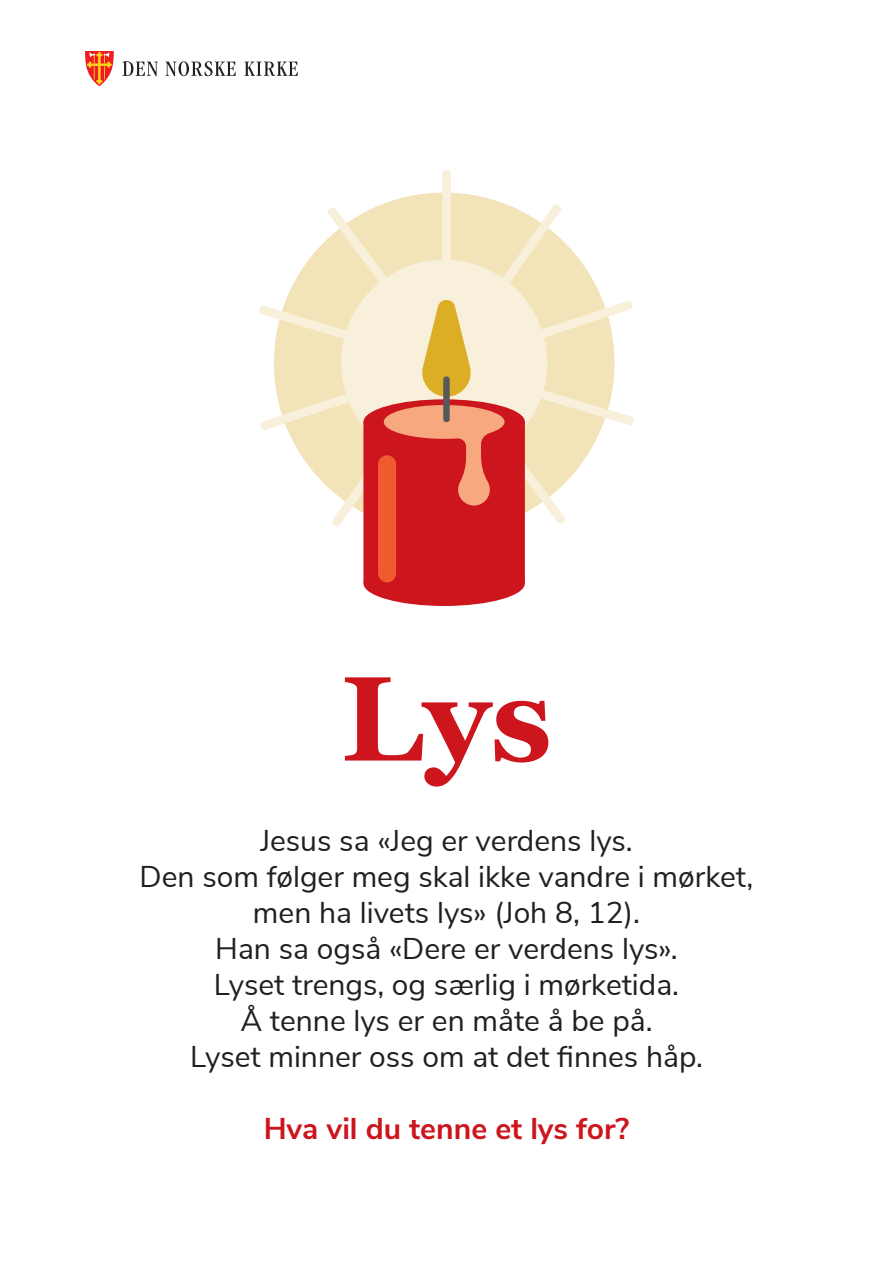
<style>
.page{position:relative;width:893px;height:1263px;background:#fff}
.page>*{position:absolute;margin:0;border:0;box-sizing:border-box;transform-origin:0 0}
.Tittel_stasjon{font:700 120px "Georgia";color:#cd151d}
.Brødtekst{font:30px "Nunito Sans";color:#231f20}
.Brødtekst-2{font:700 30px "Nunito Sans";color:#cd151d}
</style>
<div class="page">
<svg style="left:122px;top:61px;width:36px;height:15px"></svg>
<svg style="left:165px;top:61px;width:71px;height:15px"></svg>
<svg style="left:244px;top:62px;width:54px;height:14px"></svg>
<svg style="left:85px;top:51px;width:29px;height:35px"></svg>
<div style="left:274px;top:193px;width:340px;height:340px;background:#f3e3b8;border-radius:50%"></div>
<div style="left:442px;top:170px;width:9px;height:391px;background:#f8f0da;border-radius:3px"></div>
<svg style="left:331px;top:204px;width:230px;height:323px"></svg>
<svg style="left:259px;top:305px;width:375px;height:121px;fill:#f8f0da"></svg>
<svg style="left:363px;top:399px;width:162px;height:45px"></svg>
<div style="left:363px;top:561px;width:162px;height:45px;background:#cd151d;border-radius:50%"></div>
<svg style="left:363px;top:405px;width:162px;height:178px;background:#d53130"></svg>
<svg style="left:419px;top:298px;width:55px;height:99px;background:#e7c972"></svg>
<div style="left:443px;top:376px;width:7px;height:46px;background:#57585a;border-radius:3px"></div>
<div style="left:378px;top:455px;width:18px;height:127px;background:#f1592f;border-radius:9px"></div>
<p class="Tittel_stasjon" style="left:341px;top:628px;width:213px">Lys</p>
<p class="Brødtekst" style="left:260px;top:819px;width:374px">Jesus sa «Jeg er verdens lys.</p>
<p class="Brødtekst" style="left:140px;top:855px;width:615px">Den som følger meg skal ikke vandre i mørket,</p>
<p class="Brødtekst" style="left:253px;top:891px;width:388px">men ha livets lys» (Joh 8, 12).</p>
<p class="Brødtekst" style="left:215px;top:927px;width:464px">Han sa også «Dere er verdens lys».</p>
<p class="Brødtekst" style="left:214px;top:963px;width:467px">Lyset trengs, og særlig i mørketida.</p>
<p class="Brødtekst" style="left:240px;top:999px;width:414px">Å tenne lys er en måte å be på.</p>
<p class="Brødtekst" style="left:190px;top:1035px;width:514px">Lyset minner oss om at det finnes håp.</p>
<p class="Brødtekst-2" style="left:264px;top:1107px;width:367px">Hva vil du tenne et lys for?</p>
</div>
